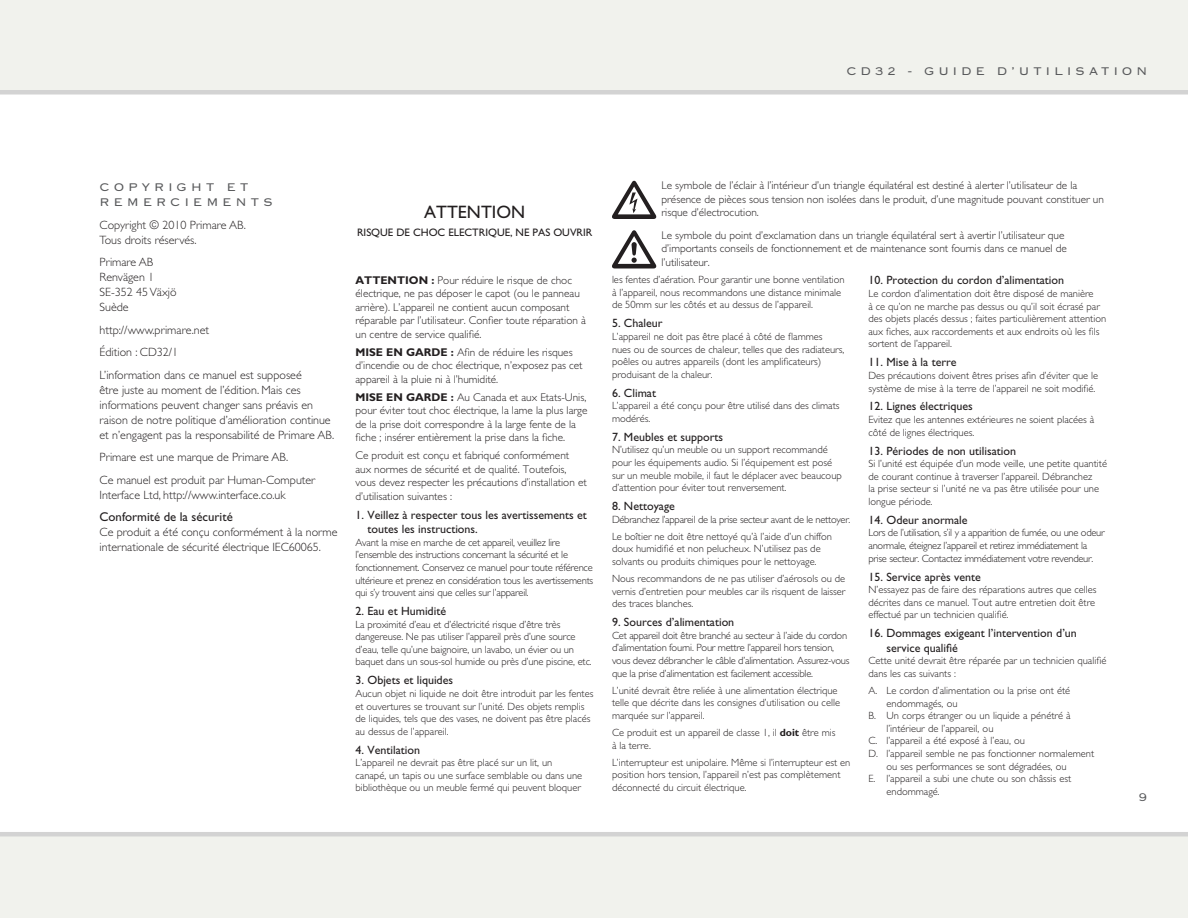
<style>
.page{position:relative;width:1188px;height:918px;background:#fff}
.page>*{position:absolute;margin:0;border:0;box-sizing:border-box;transform-origin:0 0}
.t1{font:18px "Gill Sans";color:#231f20}
.t2{font:14.7px "Lindgrensans";letter-spacing:.25em;color:#57585a}
.t3{font:12.75px "Gill Sans";color:#231f20}
.t4{font:300 12px/15px "Gill Sans";color:#231f20}
.t5{font:12px/14.4px "Gill Sans";color:#231f20}
.t6{font:300 11.25px/13.5px "Gill Sans";color:#231f20}
.t7{font:10.8px "Gill Sans";color:#231f20}
.t8{font:300 10.5px/12.6px "Gill Sans";color:#231f20}
.t9{font:300 10.5px/12.6px "Gill Sans";letter-spacing:-.02em;color:#231f20}
.t10{font:300 10.5px/12.6px "Gill Sans";letter-spacing:-.025em;color:#231f20}
.s1{font-weight:700}
</style>
<div class="page">
<div style="left:0;top:0;width:1188px;height:94px;background:#f1f2ed"></div>
<div style="left:0;top:832px;width:1188px;height:86px;background:#f1f2ed"></div>
<svg style="left:612px;top:181px;width:44px;height:38px"></svg>
<svg style="left:612px;top:230px;width:44px;height:38px"></svg>
<h2 class="t2" style="left:846px;top:63px;width:303px">CD32 - GUIDE D’UTILISATION</h2>
<h2 class="t2" style="left:100px;top:180px;width:28px">Copyright</h2>
<h2 class="t2" style="left:227px;top:180px;width:11px">et</h2>
<h2 class="t2" style="left:100px;top:195px;width:15px">remerciements</h2>
<p class="t4" style="left:100px;top:217px;width:148px">Copyright © 2010 Primare AB.<br>Tous droits réservés.</p>
<p class="t4" style="left:100px;top:255px;width:79px">Primare AB<br>Renvägen 1<br>SE-352 45 Växjö<br>Suède</p>
<p class="t4" style="left:100px;top:318px;width:204px;line-height:22.5px">http://www.primare.net<br>édition : CD32/1<br>L’information dans ce manuel est supposeé</p>
<p class="t4" style="left:100px;top:382px;width:236px">être juste au moment de l’édition. Mais ces informations peuvent changer sans préavis en raison de notre politique d’amélioration continue et n’engagent pas la responsabilité de Primare AB.</p>
<p class="t4" style="left:100px;top:446px;width:217px;line-height:22.5px">Primare est une marque de Primare AB.<br>Ce manuel est produit par Human-Computer</p>
<p class="t4" style="left:100px;top:487px;width:187px">Interface Ltd, http://www.interface.co.uk</p>
<p class="t3" style="left:100px;top:509px;width:135px">Conformité de la sécurité</p>
<p class="t4" style="left:100px;top:525px;width:239px">Ce produit a été conçu conformément à la norme internationale de sécurité électrique IEC60065.</p>
<h1 class="t1" style="left:424px;top:201px;width:103px">ATTENTION</h1>
<p class="t7" style="left:357px;top:226px;width:237px">RISQUE DE CHOC ELECTRIQUE, NE PAS OUVRIR</p>
<p class="t6" style="left:356px;top:273px;width:232px"><span class="s1">ATTENTION :</span> Pour réduire le risque de choc électrique, ne pas déposer le capot (ou le panneau arrière). L’appareil ne contient aucun composant réparable par l’utilisateur. Confier toute réparation à un centre de service qualifié.</p>
<p class="t6" style="left:356px;top:345px;width:229px"><span class="s1">MISE EN GARDE :</span> Afin de réduire les risques d’incendie ou de choc électrique, n’exposez pas cet appareil à la pluie ni à l’humidité.</p>
<p class="t6" style="left:356px;top:390px;width:233px"><span class="s1">MISE EN GARDE :</span> Au Canada et aux Etats-Unis, pour éviter tout choc électrique, la lame la plus large de la prise doit correspondre à la large fente de la fiche ; insérer entièrement la prise dans la fiche.</p>
<p class="t6" style="left:356px;top:449px;width:233px">Ce produit est conçu et fabriqué conformément aux normes de sécurité et de qualité. Toutefois, vous devez respecter les précautions d’installation et d’utilisation suivantes :</p>
<p class="t5" style="left:367px;top:508px;width:221px;text-indent:-12px">1. Veillez à respecter tous les avertissements et toutes les instructions.</p>
<p class="t9" style="left:356px;top:536px;width:239px">Avant la mise en marche de cet appareil, veuillez lire l’ensemble des instructions concernant la sécurité et le fonctionnement. Conservez ce manuel pour toute référence ultérieure et prenez en considération tous les avertissements qui s’y trouvent ainsi que celles sur l’appareil.</p>
<p class="t5" style="left:356px;top:604px;width:92px">2. Eau et Humidité</p>
<p class="t8" style="left:356px;top:618px;width:238px">La proximité d’eau et d’électricité risque d’être très dangereuse. Ne pas utiliser l’appareil près d’une source d’eau, telle qu’une baignoire, un lavabo, un évier ou un baquet dans un sous-sol humide ou près d’une piscine, etc.</p>
<p class="t5" style="left:356px;top:673px;width:99px">3. Objets et liquides</p>
<p class="t8" style="left:356px;top:687px;width:240px">Aucun objet ni liquide ne doit être introduit par les fentes et ouvertures se trouvant sur l’unité. Des objets remplis de liquides, tels que des vases, ne doivent pas être placés au dessus de l’appareil.</p>
<p class="t5" style="left:356px;top:742px;width:66px">4. Ventilation</p>
<p class="t8" style="left:356px;top:757px;width:228px">L’appareil ne devrait pas être placé sur un lit, un canapé, un tapis ou une surface semblable ou dans une bibliothèque ou un meuble fermé qui peuvent bloquer</p>
<p class="t6" style="left:662px;top:179px;width:444px">Le symbole de l’éclair à l’intérieur d’un triangle équilatéral est destiné à alerter l’utilisateur de la présence de pièces sous tension non isolées dans le produit, d’une magnitude pouvant constituer un risque d’électrocution.</p>
<p class="t6" style="left:662px;top:228px;width:407px">Le symbole du point d’exclamation dans un triangle équilatéral sert à avertir l’utilisateur que d’importants conseils de fonctionnement et de maintenance sont fournis dans ce manuel de l’utilisateur.</p>
<p class="t8" style="left:612px;top:274px;width:234px">les fentes d’aération. Pour garantir une bonne ventilation à l’appareil, nous recommandons une distance minimale de 50mm sur les côtés et au dessus de l’appareil.</p>
<p class="t5" style="left:612px;top:316px;width:52px">5. Chaleur</p>
<p class="t8" style="left:612px;top:330px;width:234px">L’appareil ne doit pas être placé à côté de flammes<br>nues ou de sources de chaleur, telles que des radiateurs, poêles ou autres appareils (dont les amplificateurs) produisant de la chaleur.</p>
<p class="t5" style="left:612px;top:386px;width:46px">6. Climat</p>
<p class="t8" style="left:612px;top:400px;width:229px">L’appareil a été conçu pour être utilisé dans des climats modérés.</p>
<p class="t5" style="left:612px;top:430px;width:113px">7. Meubles et supports</p>
<p class="t8" style="left:612px;top:444px;width:231px">N’utilisez qu’un meuble ou un support recommandé pour les équipements audio. Si l’équipement est posé sur un meuble mobile, il faut le déplacer avec beaucoup d’attention pour éviter tout renversement.</p>
<p class="t5" style="left:612px;top:499px;width:64px">8. Nettoyage</p>
<p class="t10" style="left:612px;top:511px;width:240px;line-height:17.1px">Débranchez l’appareil de la prise secteur avant de le nettoyer.<br>Le boîtier ne doit être nettoyé qu’à l’aide d’un chiffon</p>
<p class="t8" style="left:612px;top:543px;width:210px">doux humidifié et non pelucheux. N’utilisez pas de solvants ou produits chimiques pour le nettoyage.</p>
<p class="t8" style="left:612px;top:572px;width:235px;text-align:justify">Nous recommandons de ne pas utiliser d’aérosols ou de vernis d’entretien pour meubles car ils risquent de laisser des traces blanches.</p>
<p class="t5" style="left:612px;top:615px;width:124px">9. Sources d’alimentation</p>
<p class="t9" style="left:612px;top:629px;width:239px">Cet appareil doit être branché au secteur à l’aide du cordon d’alimentation fourni. Pour mettre l’appareil hors tension, vous devez débrancher le câble d’alimentation. Assurez-vous que la prise d’alimentation est facilement accessible.</p>
<p class="t8" style="left:612px;top:684px;width:230px">L’unité devrait être reliée à une alimentation électrique telle que décrite dans les consignes d’utilisation ou celle marquée sur l’appareil.</p>
<p class="t8" style="left:612px;top:726px;width:225px">Ce produit est un appareil de classe 1, il <span class="s1">doit</span> être mis à la terre.</p>
<p class="t8" style="left:612px;top:756px;width:240px">L’interrupteur est unipolaire. Même si l’interrupteur est en position hors tension, l’appareil n’est pas complètement déconnecté du circuit électrique.</p>
<p class="t5" style="left:868px;top:273px;width:197px">10. Protection du cordon d’alimentation</p>
<p class="t8" style="left:868px;top:287px;width:239px">Le cordon d’alimentation doit être disposé de manière<br>à ce qu’on ne marche pas dessus ou qu’il soit écrasé par des objets placés dessus ; faites particulièrement attention aux fiches, aux raccordements et aux endroits où les fils sortent de l’appareil.</p>
<p class="t5" style="left:868px;top:355px;width:90px">11. Mise à la terre</p>
<p class="t8" style="left:868px;top:369px;width:231px">Des précautions doivent êtres prises afin d’éviter que le système de mise à la terre de l’appareil ne soit modifié.</p>
<p class="t5" style="left:868px;top:399px;width:106px">12. Lignes électriques</p>
<p class="t8" style="left:868px;top:413px;width:227px">Evitez que les antennes extérieures ne soient placées à côté de lignes électriques.</p>
<p class="t5" style="left:868px;top:443px;width:149px">13. Périodes de non utilisation</p>
<p class="t8" style="left:868px;top:457px;width:240px">Si l’unité est équipée d’un mode veille, une petite quantité de courant continue à traverser l’appareil. Débranchez<br>la prise secteur si l’unité ne va pas être utilisée pour une longue période.</p>
<p class="t5" style="left:868px;top:513px;width:101px">14. Odeur anormale</p>
<p class="t10" style="left:868px;top:527px;width:238px">Lors de l’utilisation, s’il y a apparition de fumée, ou une odeur anormale, éteignez l’appareil et retirez immédiatement la prise secteur. Contactez immédiatement votre revendeur.</p>
<p class="t5" style="left:868px;top:569px;width:114px">15. Service après vente</p>
<p class="t8" style="left:868px;top:583px;width:230px">N’essayez pas de faire des réparations autres que celles décrites dans ce manuel. Tout autre entretien doit être effectué par un technicien qualifié.</p>
<p class="t5" style="left:886px;top:626px;width:192px;text-indent:-18px">16. Dommages exigeant l’intervention d’un service qualifié</p>
<p class="t8" style="left:868px;top:655px;width:239px">Cette unité devrait être réparée par un technicien qualifié dans les cas suivants :</p>
<p class="t8" style="left:868px;top:684px;width:203px">A. Le cordon d’alimentation ou la prise ont été</p>
<p class="t8" style="left:886px;top:697px;width:73px">endommagés, ou</p>
<p class="t8" style="left:868px;top:709px;width:204px">B. Un corps étranger ou un liquide a pénétré à</p>
<p class="t8" style="left:886px;top:722px;width:108px">l’intérieur de l’appareil, ou</p>
<p class="t8" style="left:868px;top:735px;width:158px">C. l’appareil a été exposé à l’eau, ou</p>
<p class="t8" style="left:868px;top:747px;width:227px">D. l’appareil semble ne pas fonctionner normalement</p>
<p class="t8" style="left:886px;top:760px;width:182px">ou ses performances se sont dégradées, ou</p>
<p class="t8" style="left:868px;top:772px;width:204px">E. l’appareil a subi une chute ou son châssis est</p>
<p class="t8" style="left:886px;top:785px;width:55px">endommagé.</p>
<h2 class="t2" style="left:1139px;top:790px;width:10px">9</h2>
</div>
